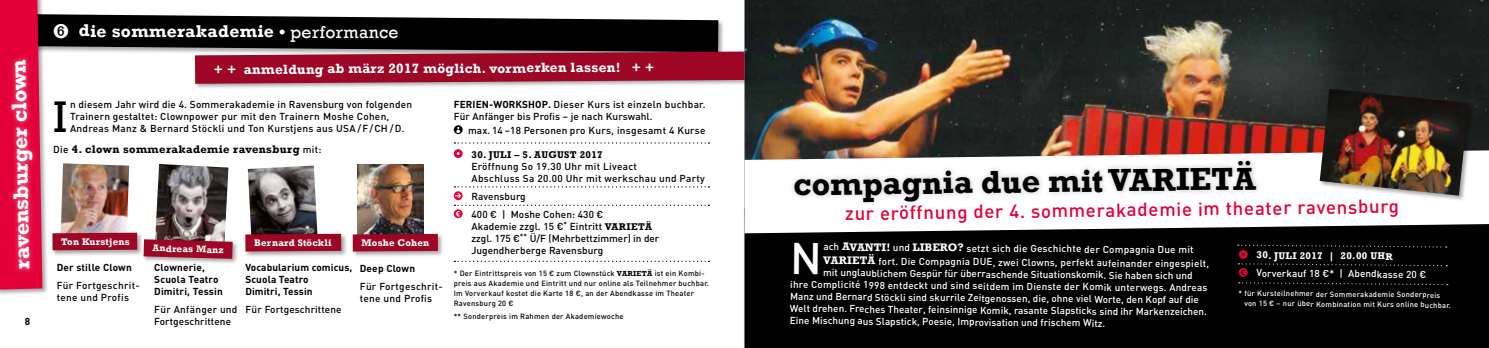
<style>
.page{position:relative;width:1489px;height:348px;background:#fff}
.page>*{position:absolute;margin:0;border:0;box-sizing:border-box;transform-origin:0 0}
.t1{font:45.38px "Rockwell";color:#000}
.t2{font:500 43.75px "DIN";color:#fff}
.t3{font:700 32.5px "Rockwell";color:#000}
.t4{font:700 21.5px "Rockwell";color:#fff}
.t5{font:500 18.75px "DIN";color:#e40039}
.t6{font:700 17.5px "Rockwell";letter-spacing:.015em;color:#fff}
.t7{font:700 13.75px "Rockwell";letter-spacing:.015em;color:#fff}
.t8{font:700 11.25px "Rockwell";letter-spacing:.035em;color:#000}
.t9{font:700 11.25px "Rockwell";letter-spacing:-.005em;color:#fff}
.t10{font:500 10px/12px "DIN";letter-spacing:.02em;color:#000}
.t11{font:500 10px "DIN";letter-spacing:-.005em;color:#fff}
.t12{font:700 10px/12px "DIN";letter-spacing:.01em;color:#000}
.t13{font:700 10px "Rockwell";letter-spacing:.03em;color:#000}
.t14{font:700 10px "Rockwell";letter-spacing:.02em;color:#fff}
.t15{font:700 9.75px "Rockwell";letter-spacing:.015em;color:#fff}
.t16{font:500 7.5px/10px "DIN";letter-spacing:.03em;color:#000}
.t17{font:500 7.5px/9.9px "DIN";color:#fff}
.s1{font-weight:400}
.s2{font-family:"DIN";font-weight:500;font-size:10px}
.s3{font-weight:700}
.s4{font-family:"DIN Medium Alternate";font-weight:400}
.s5{font-family:"Rockwell";font-weight:700}
</style>
<div class="page">
<img style="left:744px;top:0;width:744px;height:149px">
<svg style="left:454px;top:125px;width:8px;height:9px"></svg>
<svg style="left:454px;top:149px;width:8px;height:9px"></svg>
<svg style="left:454px;top:142px;width:255px;height:1px"></svg>
<svg style="left:454px;top:186px;width:255px;height:32px"></svg>
<svg style="left:454px;top:260px;width:255px;height:1px"></svg>
<div style="left:0;top:12px;width:724px;height:46px;background:#000;opacity:.35"></div>
<svg style="left:49px;top:14px;width:669px;height:38px;background:#1f1f1f"></svg>
<div style="left:0;top:0;width:49px;height:295px;background:#000;opacity:.35"></div>
<svg style="left:0;top:0;width:42px;height:289px;background:#da1143"></svg>
<div style="left:6px;top:54px;width:32px;height:219px;background:#fff;opacity:.5"></div>
<img style="left:248px;top:165px;width:69px;height:67px">
<img style="left:357px;top:164px;width:66px;height:68px">
<div style="left:244px;top:232px;width:103px;height:25px;background:#000;opacity:.35"></div>
<svg style="left:245px;top:233px;width:96px;height:18px;background:#990c28"></svg>
<div style="left:351px;top:232px;width:93px;height:25px;background:#000;opacity:.35"></div>
<svg style="left:353px;top:233px;width:85px;height:18px;background:#990c28"></svg>
<img style="left:60px;top:163px;width:69px;height:68px">
<div style="left:51px;top:231px;width:92px;height:25px;background:#000;opacity:.35"></div>
<svg style="left:52px;top:232px;width:85px;height:18px;background:#a0122e"></svg>
<img style="left:155px;top:164px;width:73px;height:73px">
<div style="left:142px;top:237px;width:97px;height:27px;background:#000;opacity:.35"></div>
<svg style="left:144px;top:239px;width:89px;height:19px;background:#9d1731"></svg>
<div style="left:193px;top:50px;width:558px;height:40px;background:#000;opacity:.35"></div>
<svg style="left:195px;top:51px;width:549px;height:33px;background:#a2203a"></svg>
<div style="left:744px;top:239px;width:744px;height:108px;background:#000"></div>
<svg style="left:1237px;top:243px;width:210px;height:42px;background:#060404"></svg>
<div style="left:743px;top:149px;width:745px;height:90px;background:#000"></div>
<svg style="left:744px;top:150px;width:744px;height:83px;background:#d6d0ce"></svg>
<div style="left:788px;top:155px;width:473px;height:52px;background:#403c33;opacity:.3"></div>
<div style="left:1318px;top:88px;width:156px;height:113px;background:#000;opacity:.35"></div>
<img style="left:1319px;top:89px;width:149px;height:106px">
<h3 class="t4" style="left:9px;top:269px;width:211px;rotate:-91deg">ravensburger clown</h3>
<p class="t12" style="left:25px;top:314px;width:7px">8</p>
<h3 class="t6" style="left:53px;top:20px;width:347px">➏ die sommerakademie • <span class="s1">performance</span></h3>
<h3 class="t7" style="left:214px;top:60px;width:442px">+ + anmeldung ab märz 2017 möglich. vormerken lassen! + +</h3>
<h1 class="t1" style="left:53px;top:90px;width:16px">I</h1>
<p class="t10" style="left:70px;top:98px;width:343px">n diesem Jahr wird die 4. Sommerakademie in Ravensburg von folgenden<br>Trainern gestaltet: Clownpower pur mit den Trainern Moshe Cohen,<br>Andreas Manz &amp; Bernard Stöckli und Ton Kurstjens aus USA /F/CH /D.</p>
<p class="t8" style="left:53px;top:142px;width:270px"><span class="s2">Die</span> 4. clown sommerakademie ravensburg <span class="s2">mit:</span></p>
<p class="t15" style="left:61px;top:235px;width:70px">Ton Kurstjens</p>
<p class="t15" style="left:254px;top:236px;width:79px">Bernard Stöckli</p>
<p class="t15" style="left:361px;top:236px;width:69px">Moshe Cohen</p>
<p class="t15" style="left:153px;top:241px;width:73px;rotate:2deg">Andreas Manz</p>
<p class="t12" style="left:57px;top:260px;width:77px">Der stille Clown</p>
<p class="t10" style="left:57px;top:278px;width:84px">Für Fortgeschrit&shy;tene und Profis</p>
<p class="t12" style="left:154px;top:260px;width:70px">Clownerie,<br>Scuola Teatro<br>Dimitri, Tessin</p>
<p class="t10" style="left:154px;top:302px;width:84px">Für Anfänger und<br>Fortgeschrittene</p>
<p class="t12" style="left:245px;top:260px;width:108px">Vocabularium comicus,<br>Scuola Teatro<br>Dimitri, Tessin</p>
<p class="t10" style="left:245px;top:302px;width:98px">Für Fortgeschrittene</p>
<p class="t12" style="left:360px;top:261px;width:57px">Deep Clown</p>
<p class="t10" style="left:360px;top:280px;width:84px">Für Fortgeschrit&shy;tene und Profis</p>
<p class="t10" style="left:454px;top:98px;width:253px"><span class="s3">FERIEN-WORKSHOP.</span> Dieser Kurs ist einzeln buchbar.<br>Für Anfänger bis Profis – je nach Kurswahl.</p>
<p class="t10" style="left:468px;top:123px;width:239px">max. 14 –18 Personen pro Kurs, insgesamt 4 Kurse</p>
<p class="t13" style="left:471px;top:148px;width:133px">30. JULI – 5. AUGUST 2017</p>
<p class="t10" style="left:471px;top:159px;width:235px">Eröffnung So 19.30 Uhr mit Liveact<br>Abschluss Sa 20.00 Uhr mit werkschau und Party</p>
<p class="t10" style="left:471px;top:186px;width:133px;line-height:18px">Ravensburg<br>400 <span class="s4">€</span> | Moshe Cohen: 430 <span class="s4">€</span></p>
<p class="t10" style="left:471px;top:219px;width:189px">Akademie zzgl. 15 <span class="s4">€</span><sup>*</sup> Eintritt <span class="s5">VARIETÄ </span>zzgl. 175 <span class="s4">€</span><sup>**</sup> Ü/F (Mehrbettzimmer) in der<br>Jugendherberge Ravensburg</p>
<p class="t16" style="left:454px;top:267px;width:257px">* Der Eintrittspreis von 15 <span class="s4">€</span> zum Clownstück <span class="s5">VARIETÄ</span> ist ein Kombi&shy;preis aus Akademie und Eintritt und nur online als Teilnehmer buchbar.<br>Im Vorverkauf kostet die Karte 18 <span class="s4">€</span>, an der Abendkasse im Theater Ravensburg 20 <span class="s4">€</span></p>
<p class="t16" style="left:454px;top:311px;width:171px">** Sonderpreis im Rahmen der Akademiewoche</p>
<h3 class="t3" style="left:793px;top:165px;width:464px;rotate:-1deg">compagnia due mit VARIETÄ</h3>
<h3 class="t5" style="left:844px;top:202px;width:555px;rotate:-1deg">zur eröffnung der 4. sommerakademie im theater ravensburg</h3>
<h2 class="t2" style="left:790px;top:230px;width:34px">N</h2>
<p class="t9" style="left:823px;top:240px;width:88px"><span class="s2">ach</span> AVANTI! <span class="s2">und</span></p>
<p class="t9" style="left:912px;top:240px;width:53px;rotate:1deg">LIBERO?</p>
<p class="t11" style="left:966px;top:242px;width:229px">setzt sich die Geschichte der Compagnia Due mit</p>
<p class="t14" style="left:1256px;top:249px;width:138px">30. JULI 2017 | 20.00 UHR</p>
<p class="t11" style="left:1256px;top:267px;width:171px">Vorverkauf 18 <span class="s4">€</span>* | Abendkasse 20 <span class="s4">€</span></p>
<p class="t17" style="left:1244px;top:287px;width:208px;text-indent:-6px;rotate:1deg">* für Kursteilnehmer der Sommerakademie Sonderpreis von 15 <span class="s4">€</span> – nur über Kombination mit Kurs online buchbar.</p>
<p class="t9" style="left:823px;top:253px;width:54px;rotate:1deg">VARIETÄ</p>
<p class="t11" style="left:878px;top:255px;width:332px">fort. Die Compagnia DUE, zwei Clowns, perfekt aufeinander eingespielt,</p>
<p class="t11" style="left:823px;top:267px;width:371px">mit unglaublichem Gespür für überraschende Situationskomik. Sie haben sich und</p>
<p class="t11" style="left:790px;top:279px;width:419px">ihre Complicité 1998 entdeckt und sind seitdem im Dienste der Komik unterwegs. Andreas</p>
<p class="t11" style="left:790px;top:291px;width:410px">Manz und Bernard Stöckli sind skurrile Zeitgenossen, die, ohne viel Worte, den Kopf auf die</p>
<p class="t11" style="left:790px;top:303px;width:418px">Welt drehen. Freches Theater, feinsinnige Komik, rasante Slapsticks sind ihr Markenzeichen.</p>
<p class="t11" style="left:789px;top:315px;width:317px">Eine Mischung aus Slapstick, Poesie, Improvisation und frischem Witz.</p>
</div>
